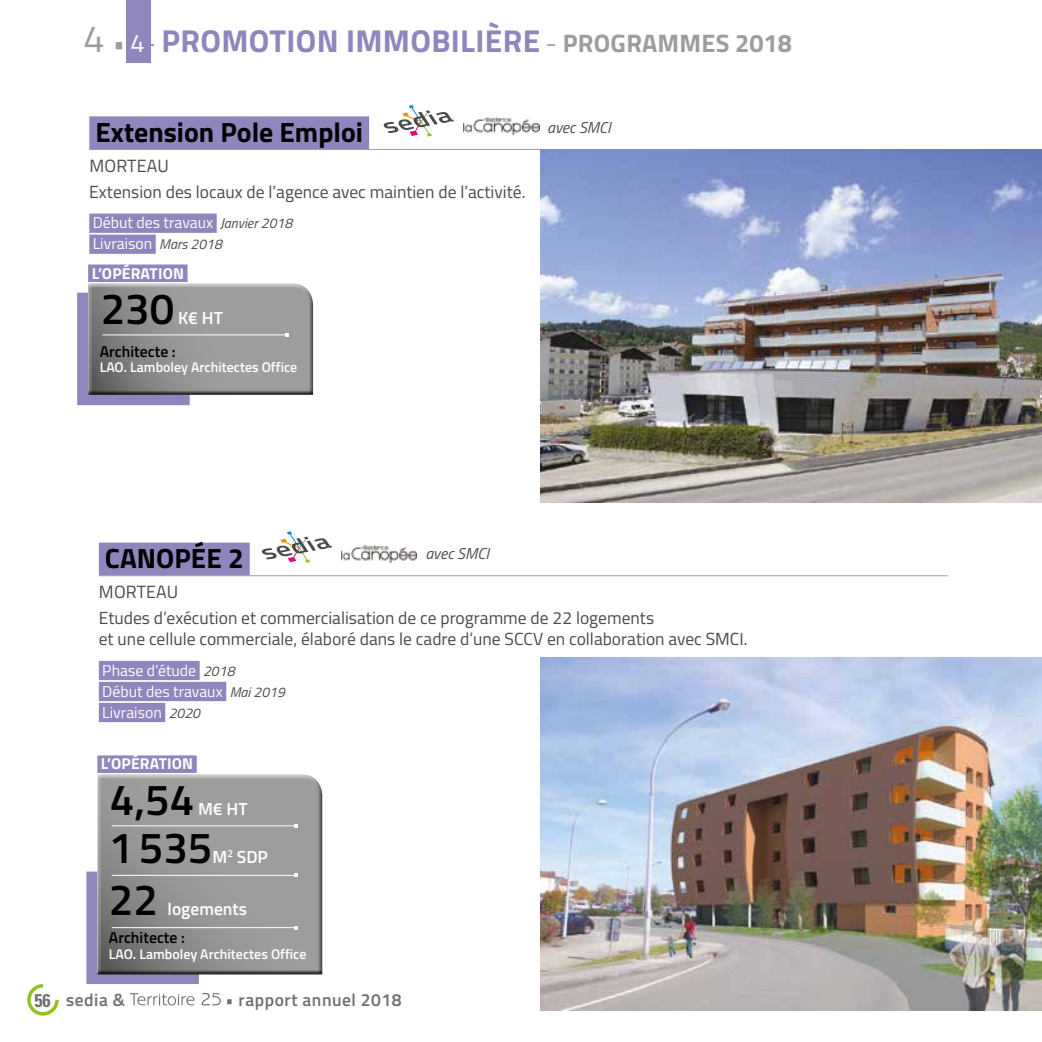
<style>
.page{position:relative;width:1042px;height:1042px;background:#fff}
.page>*{position:absolute;margin:0;border:0;box-sizing:border-box;transform-origin:0 0}
.t1{font:600 43.75px "Titillium";color:#000}
.t2{font:700 31.68px "Titillium";letter-spacing:.01em;color:#9185be}
.t3{font:700 27.82px "Titillium";color:#000}
.t4{font:17.68px "Titillium";letter-spacing:.01em;color:#4a4a49}
.t5{font:17.5px/21px "Titillium";color:#4a4a49}
.t6{font:600 17.5px "Titillium";letter-spacing:.03em;color:#706f6f}
.t7{font:600 17.5px "Titillium";color:#fff}
.t8{font:15.75px/21px "Titillium";color:#fff}
.t9{font:600 15.75px "Titillium";color:#000}
.t10{font:700 15.75px "Titillium";letter-spacing:.01em;color:#fff}
.t11{font:italic 15.75px "Titillium";color:#4a4a49}
.t12{font:600 14px "Titillium";color:#fff}
.s1{font-weight:400;font-size:37.98px;color:#9d9d9c}
.s2{font-weight:400;font-size:25.38px;color:#9d9d9c}
.s3{font-weight:400;font-size:25.38px;color:#fff}
.s4{font-weight:400;font-size:25.38px}
.s5{font-size:25.38px;color:#9d9d9c}
.s6{font-style:italic;font-size:14px;color:#4a4a49}
.s7{font-family:"Univers";font-weight:700;font-stretch:condensed;font-size:18.38px}
</style>
<div class="page">
<div style="left:99px;top:661px;width:101px;height:19px;background:#9185be"></div>
<div style="left:99px;top:682px;width:127px;height:19px;background:#9185be"></div>
<div style="left:99px;top:703px;width:66px;height:19px;background:#9185be"></div>
<div style="left:99px;top:543px;width:151px;height:32px;background:#9185be"></div>
<hr style="left:99px;top:575px;width:849px;height:1px;background:#9d9d9c">
<div style="left:86px;top:871px;width:113px;height:113px;background:#9185be"></div>
<div style="left:95px;top:772px;width:228px;height:202px;background:#fff;opacity:.75"></div>
<div style="left:95px;top:780px;width:228px;height:195px;background:#000;opacity:.75"></div>
<hr style="left:112px;top:825px;width:184px;height:1px;background:#fff">
<hr style="left:112px;top:875px;width:184px;height:1px;background:#fff">
<hr style="left:112px;top:927px;width:184px;height:1px;background:#fff">
<div style="left:97px;top:755px;width:100px;height:18px;background:#9185be"></div>
<div style="left:89px;top:214px;width:128px;height:19px;background:#9185be"></div>
<div style="left:89px;top:235px;width:67px;height:19px;background:#9185be"></div>
<div style="left:89px;top:116px;width:280px;height:33px;background:#9185be"></div>
<hr style="left:89px;top:149px;width:883px;height:1px;background:#9d9d9c">
<img style="left:541px;top:149px;width:501px;height:354px">
<img style="left:541px;top:657px;width:501px;height:354px">
<svg style="left:77px;top:283px;width:236px;height:122px;background:#97969a"></svg>
<div style="left:88px;top:264px;width:100px;height:18px;background:#9185be"></div>
<svg style="left:384px;top:105px;width:70px;height:32px"></svg>
<svg style="left:262px;top:531px;width:70px;height:32px"></svg>
<img style="left:464px;top:118px;width:75px;height:17px">
<img style="left:341px;top:545px;width:76px;height:17px">
<div style="left:127px;top:0;width:24px;height:63px;background:#9185be"></div>
<svg style="left:27px;top:984px;width:32px;height:32px"></svg>
<svg style="left:130px;top:993px;width:65px;height:12px"></svg>
<svg style="left:202px;top:993px;width:19px;height:12px"></svg>
<h2 class="t2" style="left:83px;top:17px;width:710px"><span class="s1">4</span> <span class="s2">•</span> <span class="s3">4</span><span class="s4">-</span> PROMOTION IMMOBILIÈRE <span class="s2">-</span> <span class="s5">PROGRAMMES 2018</span></h2>
<h3 class="t3" style="left:95px;top:111px;width:269px">Extension Pole Emploi</h3>
<p class="t4" style="left:89px;top:152px;width:81px">MORTEAU</p>
<p class="t5" style="left:89px;top:180px;width:438px">Extension des locaux de l’agence avec maintien de l’activité.</p>
<p class="t8" style="left:93px;top:212px;width:201px">Début des travaux <span class="s6">Janvier 2018<br></span>Livraison <span class="s6">Mars 2018</span></p>
<p class="t10" style="left:92px;top:261px;width:94px">L’OPÉRATION</p>
<h1 class="t1" style="left:101px;top:276px;width:75px">230</h1>
<p class="t7" style="left:178px;top:305px;width:46px">K€ HT</p>
<p class="t9" style="left:100px;top:339px;width:77px">Architecte :</p>
<p class="t12" style="left:100px;top:357px;width:199px">LAO. Lamboley Architectes Office</p>
<p class="t11" style="left:547px;top:116px;width:65px">avec SMCI</p>
<h3 class="t3" style="left:105px;top:537px;width:140px">CANOPÉE 2</h3>
<p class="t4" style="left:99px;top:579px;width:81px">MORTEAU</p>
<p class="t11" style="left:425px;top:542px;width:65px">avec SMCI</p>
<p class="t5" style="left:99px;top:606px;width:650px">Etudes d’exécution et commercialisation de ce programme de 22 logements<br>et une cellule commerciale, élaboré dans le cadre d’une SCCV en collaboration avec SMCI.</p>
<p class="t8" style="left:102px;top:659px;width:184px">Phase d’étude <span class="s6">2018<br></span>Début des travaux <span class="s6">Mai 2019<br></span>Livraison <span class="s6">2020</span></p>
<p class="t10" style="left:101px;top:752px;width:94px">L’OPÉRATION</p>
<h1 class="t1" style="left:110px;top:767px;width:86px">4,54</h1>
<p class="t7" style="left:198px;top:796px;width:51px">M€ HT</p>
<h1 class="t1" style="left:109px;top:815px;width:105px">1535</h1>
<p class="t7" style="left:212px;top:844px;width:57px">M<sup>2</sup> SDP</p>
<h1 class="t1" style="left:109px;top:867px;width:50px">22</h1>
<p class="t7" style="left:168px;top:896px;width:81px">logements</p>
<p class="t9" style="left:109px;top:926px;width:77px">Architecte :</p>
<p class="t12" style="left:109px;top:943px;width:199px">LAO. Lamboley Architectes Office</p>
<p class="t6" style="left:34px;top:986px;width:92px"><span class="s7">56</span> sedia &amp;</p>
<p class="t6" style="left:226px;top:986px;width:177px">• rapport annuel 2018</p>
</div>
